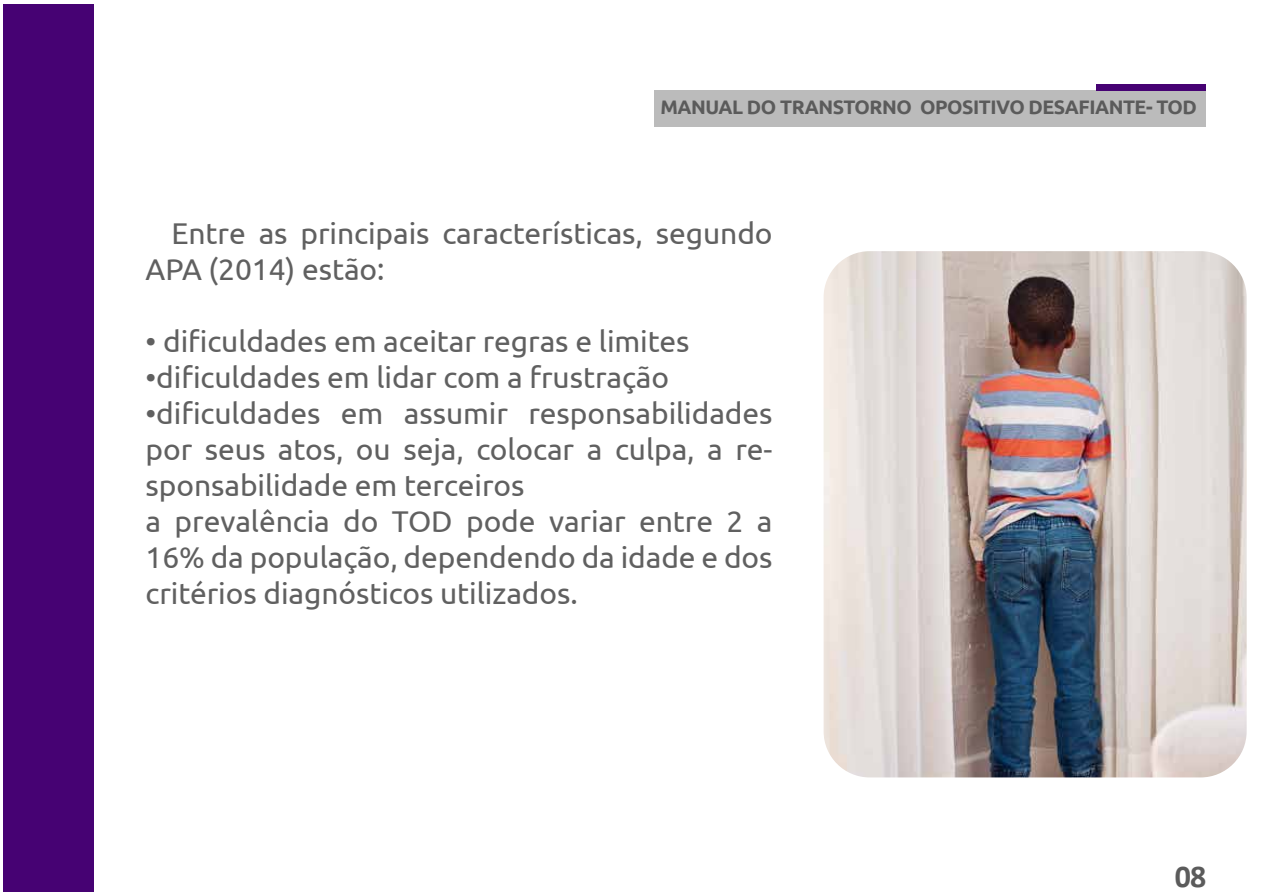
<style>
.page{position:relative;width:1263px;height:893px;background:#fff}
.page>*{position:absolute;margin:0;border:0;box-sizing:border-box;transform-origin:0 0}
.t1{font:700 31.95px "Calibri";color:#5b5b5b}
.t2{font:30px/36px "Ubuntu";letter-spacing:-.005em;color:#606060}
.t3{font:700 19.5px "Ubuntu";letter-spacing:-.025em;color:#5b5b5b}
</style>
<div class="page">
<div style="left:654px;top:90px;width:552px;height:37px;background:#bbb"></div>
<div style="left:1097px;top:85px;width:109px;height:6px;background:#460273"></div>
<div style="left:3px;top:4px;width:90px;height:888px;background:#460273"></div>
<img style="left:824px;top:251px;width:422px;height:526px">
<p class="t3" style="left:660px;top:95px;width:538px">MANUAL DO TRANSTORNO OPOSITIVO DESAFIANTE- TOD</p>
<p class="t2" style="left:146px;top:214px;width:628px;text-indent:26px">Entre as principais características, segundo<br>APA (2014) estão:</p>
<p class="t2" style="left:146px;top:322px;width:545px">• dificuldades em aceitar regras e limites</p>
<p class="t2" style="left:146px;top:358px;width:525px">•dificuldades em lidar com a frustração</p>
<p class="t2" style="left:146px;top:394px;width:628px">•dificuldades em assumir responsabilidades por seus atos, ou seja, colocar a culpa, a re&shy;sponsabilidade em terceiros<br>a prevalência do TOD pode variar entre 2 a 16% da população, dependendo da idade e dos critérios diagnósticos utilizados.</p>
<p class="t1" style="left:1175px;top:854px;width:33px">08</p>
</div>
